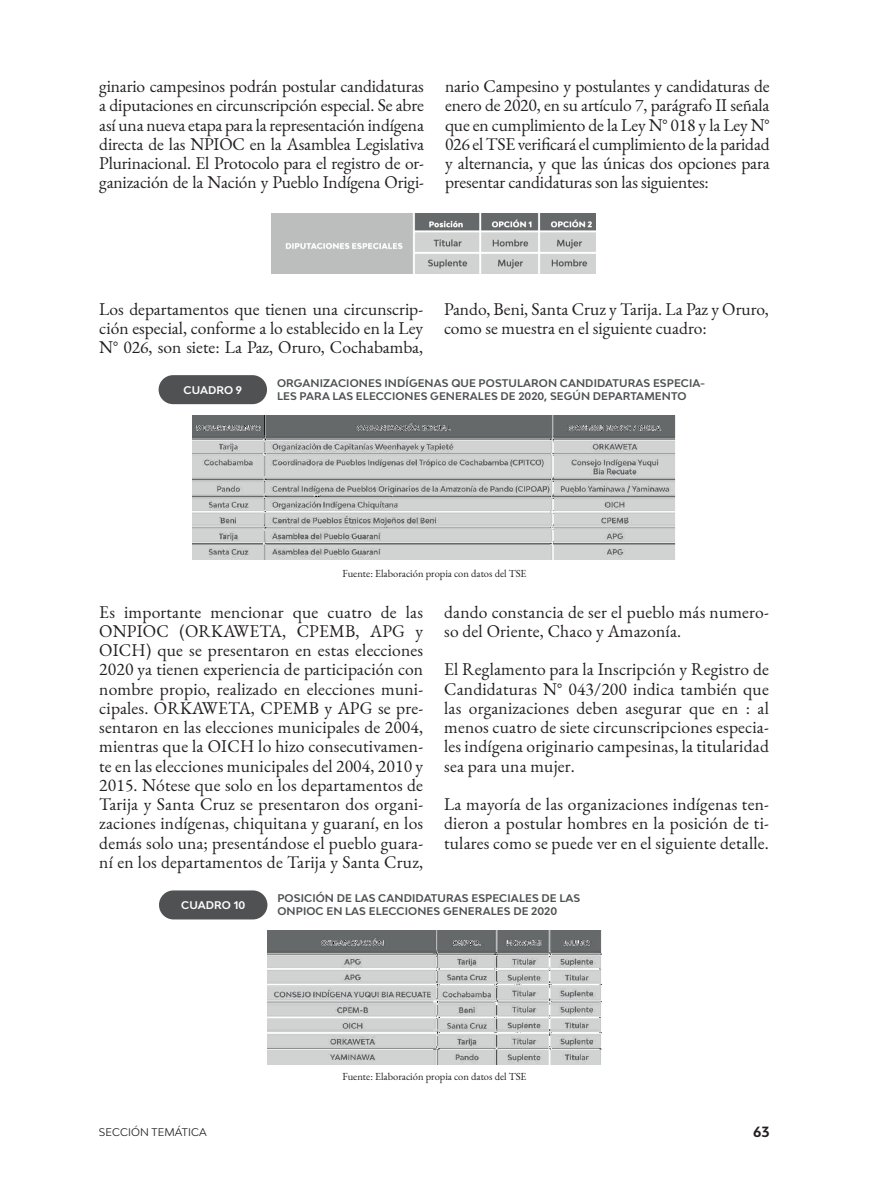
<style>
.page{position:relative;width:869px;height:1191px;background:#fff}
.page>*{position:absolute;margin:0;border:0;box-sizing:border-box;transform-origin:0 0}
.t1{font:17.5px/19.2px "EB Garamond";color:#231f20;text-align:justify}
.t2{font:700 14px "Bw Modelica";color:#231f20}
.t3{font:700 10.5px/12.6px "Bw Modelica";letter-spacing:.01em;color:#4e5253}
.t4{font:10.5px "EB Garamond";color:#231f20}
.t5{font:10.5px "Bw Modelica";letter-spacing:.01em;color:#231f20}
.t6{font:700 10.5px "Bw Modelica";letter-spacing:.01em;color:#fff}
</style>
<div class="page">
<div style="left:158px;top:375px;width:109px;height:29px;background:#4f5152;border-radius:15px"></div>
<div style="left:159px;top:890px;width:108px;height:29px;background:#4f5152;border-radius:15px"></div>
<img style="left:193px;top:415px;width:482px;height:144px">
<img style="left:267px;top:930px;width:334px;height:134px">
<img style="left:271px;top:213px;width:324px;height:60px">
<p class="t1" style="left:99px;top:77px;width:326px">ginario campesinos podrán postular candidaturas a diputaciones en circunscripción especial. Se abre así una nueva etapa para la representación indígena directa de las NPIOC en la Asamblea Legislativa Plurinacional. El Protocolo para el registro de or&shy;ganización de la Nación y Pueblo Indígena Origi-</p>
<p class="t1" style="left:445px;top:77px;width:326px">nario Campesino y postulantes y candidaturas de enero de 2020, en su artículo 7, parágrafo II señala que en cumplimiento de la Ley N° 018 y la Ley N° 026 el TSE verificará el cumplimiento de la paridad y alternancia, y que las únicas dos opciones para presentar candidaturas son las siguientes:</p>
<p class="t1" style="left:99px;top:299px;width:325px">Los departamentos que tienen una circunscrip&shy;ción especial, conforme a lo establecido en la Ley N° 026, son siete: La Paz, Oruro, Cochabamba,</p>
<p class="t1" style="left:444px;top:299px;width:326px">Pando, Beni, Santa Cruz y Tarija. La Paz y Oruro, como se muestra en el siguiente cuadro:</p>
<p class="t6" style="left:183px;top:383px;width:60px">CUADRO 9</p>
<p class="t3" style="left:277px;top:376px;width:429px">ORGANIZACIONES INDÍGENAS QUE POSTULARON CANDIDATURAS ESPECIA-<br>LES PARA LAS ELECCIONES GENERALES DE 2020, SEGÚN DEPARTAMENTO</p>
<p class="t4" style="left:342px;top:566px;width:185px">Fuente: Elaboración propia con datos del TSE</p>
<p class="t1" style="left:99px;top:602px;width:325px">Es importante mencionar que cuatro de las ONPIOC (ORKAWETA, CPEMB, APG y OICH) que se presentaron en estas elecciones 2020 ya tienen experiencia de participación con nombre propio, realizado en elecciones muni&shy;cipales. ORKAWETA, CPEMB y APG se pre&shy;sentaron en las elecciones municipales de 2004, mientras que la OICH lo hizo consecutivamen&shy;te en las elecciones municipales del 2004, 2010 y 2015. Nótese que solo en los departamentos de Tarija y Santa Cruz se presentaron dos organi&shy;zaciones indígenas, chiquitana y guaraní, en los demás solo una; presentándose el pueblo guara&shy;ní en los departamentos de Tarija y Santa Cruz,</p>
<p class="t1" style="left:444px;top:602px;width:326px">dando constancia de ser el pueblo más numero&shy;so del Oriente, Chaco y Amazonía.</p>
<p class="t1" style="left:444px;top:660px;width:326px">El Reglamento para la Inscripción y Registro de Candidaturas N° 043/200 indica también que las organizaciones deben asegurar que en : al menos cuatro de siete circunscripciones especia&shy;les indígena originario campesinas, la titularidad sea para una mujer.</p>
<p class="t1" style="left:444px;top:794px;width:326px">La mayoría de las organizaciones indígenas ten&shy;dieron a postular hombres en la posición de ti&shy;tulares como se puede ver en el siguiente detalle.</p>
<p class="t6" style="left:181px;top:898px;width:65px">CUADRO 10</p>
<p class="t3" style="left:277px;top:891px;width:304px">POSICIÓN DE LAS CANDIDATURAS ESPECIALES DE LAS<br>ONPIOC EN LAS ELECCIONES GENERALES DE 2020</p>
<p class="t4" style="left:342px;top:1069px;width:185px">Fuente: Elaboración propia con datos del TSE</p>
<p class="t5" style="left:99px;top:1125px;width:109px">SECCIÓN TEMÁTICA</p>
<p class="t2" style="left:753px;top:1123px;width:18px">63</p>
</div>
